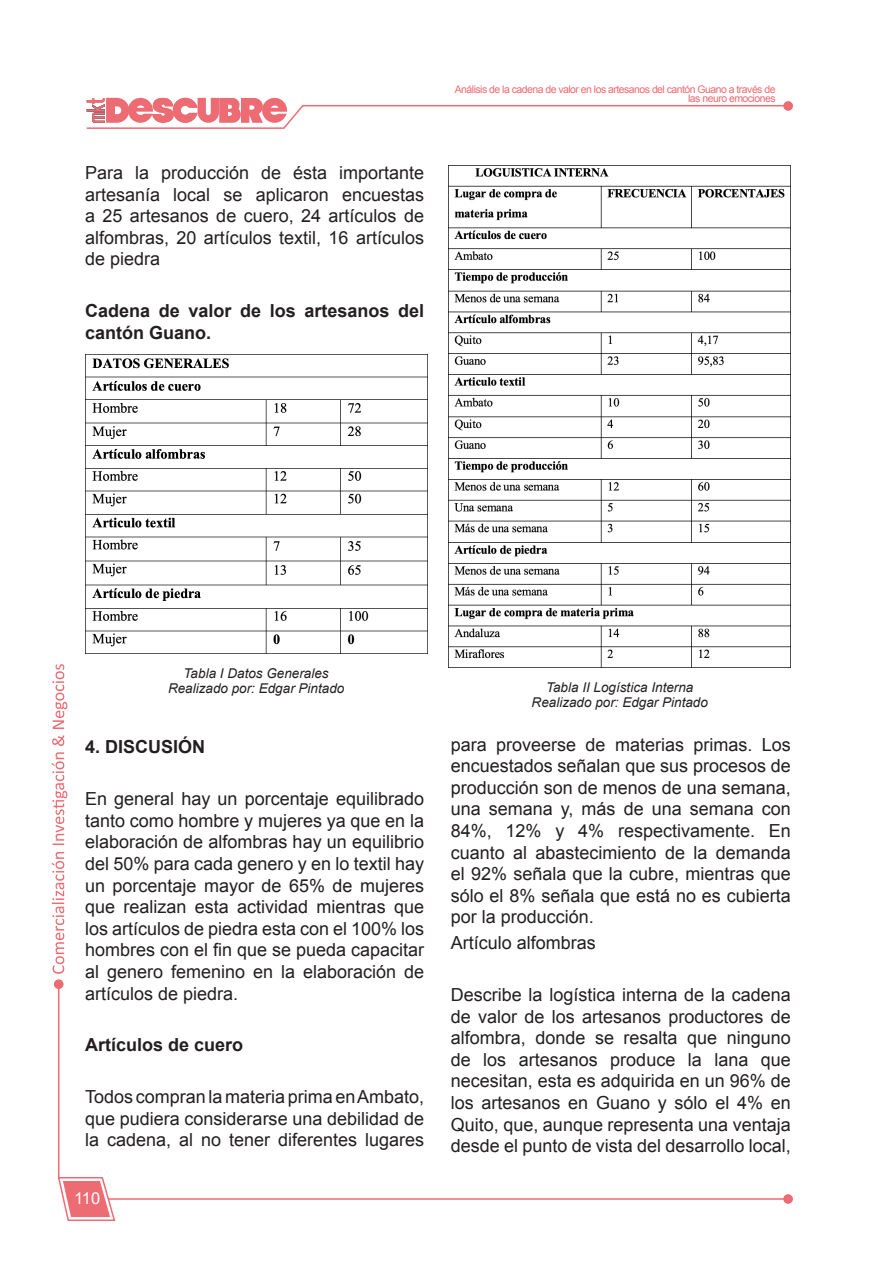
<style>
.page{position:relative;width:893px;height:1263px;background:#fff}
.page>*{position:absolute;margin:0;border:0;box-sizing:border-box;transform-origin:0 0}
.t1{font:18px/21.6px "Arial";color:#231f20;text-align:justify}
.t2{font:700 18px/21.6px "Arial";color:#231f20}
.t3{font:16.5px "Arial";color:#fff}
.t4{font:italic 13.5px "Arial";color:#231f20}
.t5{font:10.5px/9px "Arial";letter-spacing:-.05em;color:#ed6b73;text-align:right}
</style>
<div class="page">
<hr style="left:108px;top:1198px;width:682px;height:2px;background:#ed6b73">
<hr style="left:58px;top:984px;width:1px;height:195px;background:#ed6b73">
<svg style="left:52px;top:664px;width:15px;height:310px"></svg>
<svg style="left:57px;top:1176px;width:59px;height:45px"></svg>
<div style="left:783px;top:1194px;width:10px;height:10px;background:#ed6b73;border-radius:50%"></div>
<div style="left:54px;top:979px;width:10px;height:10px;background:#ed6b73;border-radius:50%"></div>
<svg style="left:86px;top:98px;width:700px;height:31px"></svg>
<div style="left:783px;top:101px;width:10px;height:10px;background:#ed6b73;border-radius:50%"></div>
<img style="left:85px;top:355px;width:342px;height:298px">
<img style="left:449px;top:166px;width:342px;height:501px">
<p class="t1" style="left:85px;top:162px;width:341px">Para la producción de ésta importante artesanía local se aplicaron encuestas a 25 artesanos de cuero, 24 artículos de alfombras, 20 artículos textil, 16 artículos de piedra</p>
<p class="t2" style="left:85px;top:301px;width:341px">Cadena de valor de los artesanos del cantón Guano.</p>
<p class="t5" style="left:455px;top:85px;width:322px">Análisis de la cadena de valor en los artesanos del cantón Guano a través de las neuro emociones</p>
<p class="t4" style="left:184px;top:665px;width:147px">Tabla I Datos Generales</p>
<p class="t4" style="left:168px;top:680px;width:178px">Realizado por: Edgar Pintado</p>
<p class="t4" style="left:546px;top:679px;width:149px">Tabla II Logística Interna</p>
<p class="t4" style="left:532px;top:694px;width:178px">Realizado por: Edgar Pintado</p>
<p class="t2" style="left:85px;top:737px;width:122px">4. DISCUSIÓN</p>
<p class="t1" style="left:85px;top:788px;width:341px">En general hay un porcentaje equilibrado tanto como hombre y mujeres ya que en la elaboración de alfombras hay un equilibrio del 50% para cada genero y en lo textil hay un porcentaje mayor de 65% de mujeres que realizan esta actividad mientras que los artículos de piedra esta con el 100% los hombres con el fin que se pueda capacitar al genero femenino en la elaboración de artículos de piedra.</p>
<p class="t2" style="left:85px;top:1035px;width:160px">Artículos de cuero</p>
<p class="t1" style="left:85px;top:1086px;width:340px">Todos compran la materia prima en Ambato, que pudiera considerarse una debilidad de la cadena, al no tener diferentes lugares</p>
<p class="t3" style="left:74px;top:1187px;width:28px">110</p>
<p class="t1" style="left:451px;top:734px;width:342px">para proveerse de materias primas. Los encuestados señalan que sus procesos de producción son de menos de una semana, una semana y, más de una semana con 84%, 12% y 4% respectivamente. En cuanto al abastecimiento de la demanda el 92% señala que la cubre, mientras que sólo el 8% señala que está no es cubierta por la producción.</p>
<p class="t1" style="left:451px;top:932px;width:147px">Artículo alfombras</p>
<p class="t1" style="left:451px;top:984px;width:342px">Describe la logística interna de la cadena de valor de los artesanos productores de alfombra, donde se resalta que ninguno de los artesanos produce la lana que necesitan, esta es adquirida en un 96% de los artesanos en Guano y sólo el 4% en Quito, que, aunque representa una ventaja desde el punto de vista del desarrollo local,</p>
</div>
